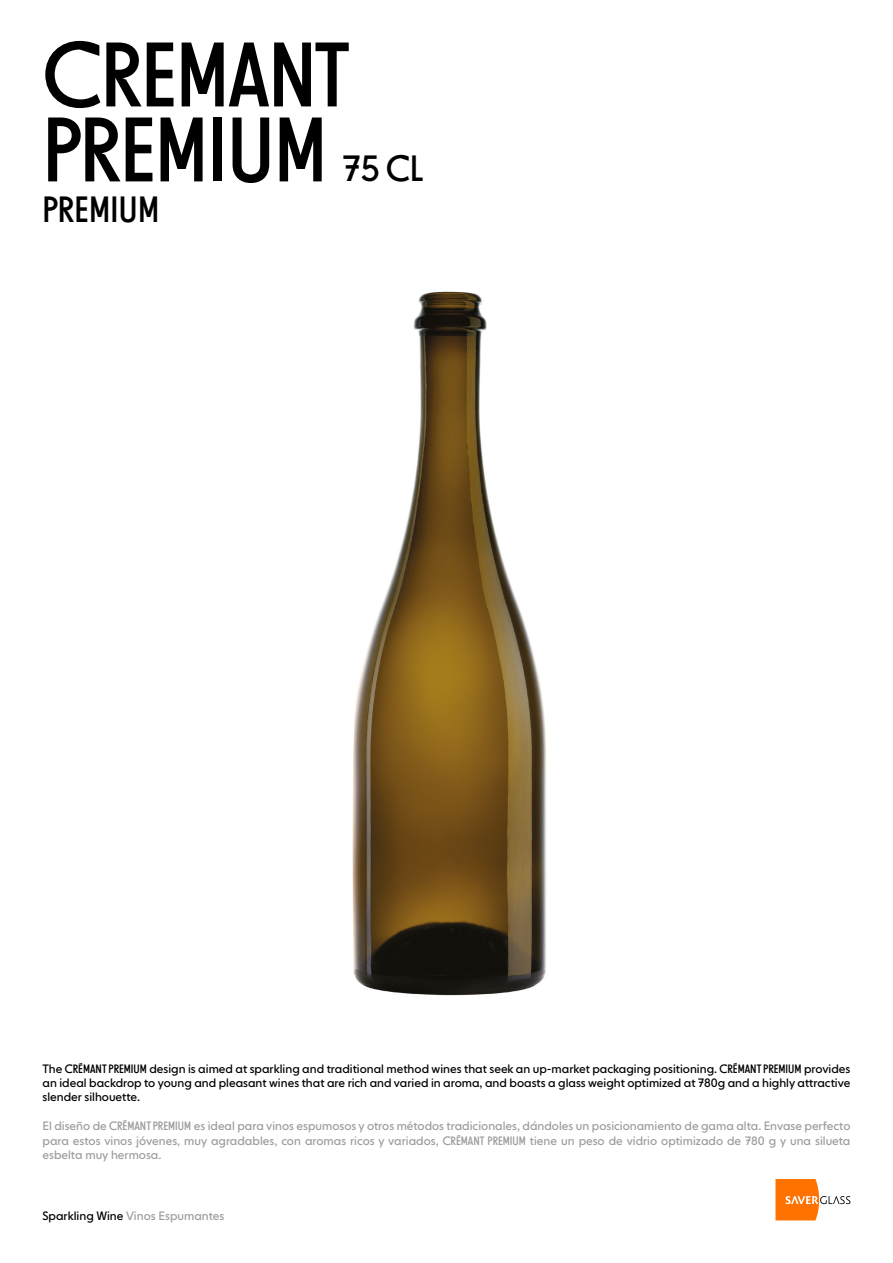
<style>
.page{position:relative;width:893px;height:1263px;background:#fff}
.page>*{position:absolute;margin:0;border:0;box-sizing:border-box;transform-origin:0 0}
.t1{font:90px/75px "NEXT Poster";letter-spacing:-.01em;color:#000}
.t2{font:36px "NEXT Poster";letter-spacing:.005em;color:#000}
.t3{font:12px/14.4px "NEXT Book";color:#9d9d9c;text-align:justify}
.t4{font:12px/14.4px "NEXT Book";color:#000;text-align:justify}
.s1{font-family:"NEXT Poster"}
.s2{color:#000}
</style>
<div class="page">
<svg style="left:775px;top:1179px;width:75px;height:41px"></svg>
<img style="left:352px;top:291px;width:195px;height:705px">
<h1 class="t1" style="left:43px;top:38px;width:309px">CREMANT<br>PREMIUM</h1>
<h2 class="t2" style="left:343px;top:147px;width:82px">75 CL</h2>
<h2 class="t2" style="left:43px;top:188px;width:118px">PREMIUM</h2>
<p class="t4" style="left:43px;top:1061px;width:809px">The <span class="s1">CRÉMANT PREMIUM</span> design is aimed at sparkling and traditional method wines that seek an up-market packaging positioning. <span class="s1">CRÉMANT PREMIUM</span> provides an ideal backdrop to young and pleasant wines that are rich and varied in aroma, and boasts a glass weight optimized at 780g and a highly attractive slender silhouette.</p>
<p class="t3" style="left:43px;top:1119px;width:809px">El diseño de <span class="s1">CRÉMANT PREMIUM</span> es ideal para vinos espumosos y otros métodos tradicionales, dándoles un posicionamiento de gama alta. Envase perfecto para estos vinos jóvenes, muy agradables, con aromas ricos y variados, <span class="s1">CRÉMANT PREMIUM</span> tiene un peso de vidrio optimizado de 780 g y una silueta esbelta muy hermosa.</p>
<p class="t3" style="left:43px;top:1209px;width:183px"><span class="s2">Sparkling Wine</span> Vinos Espumantes</p>
</div>
